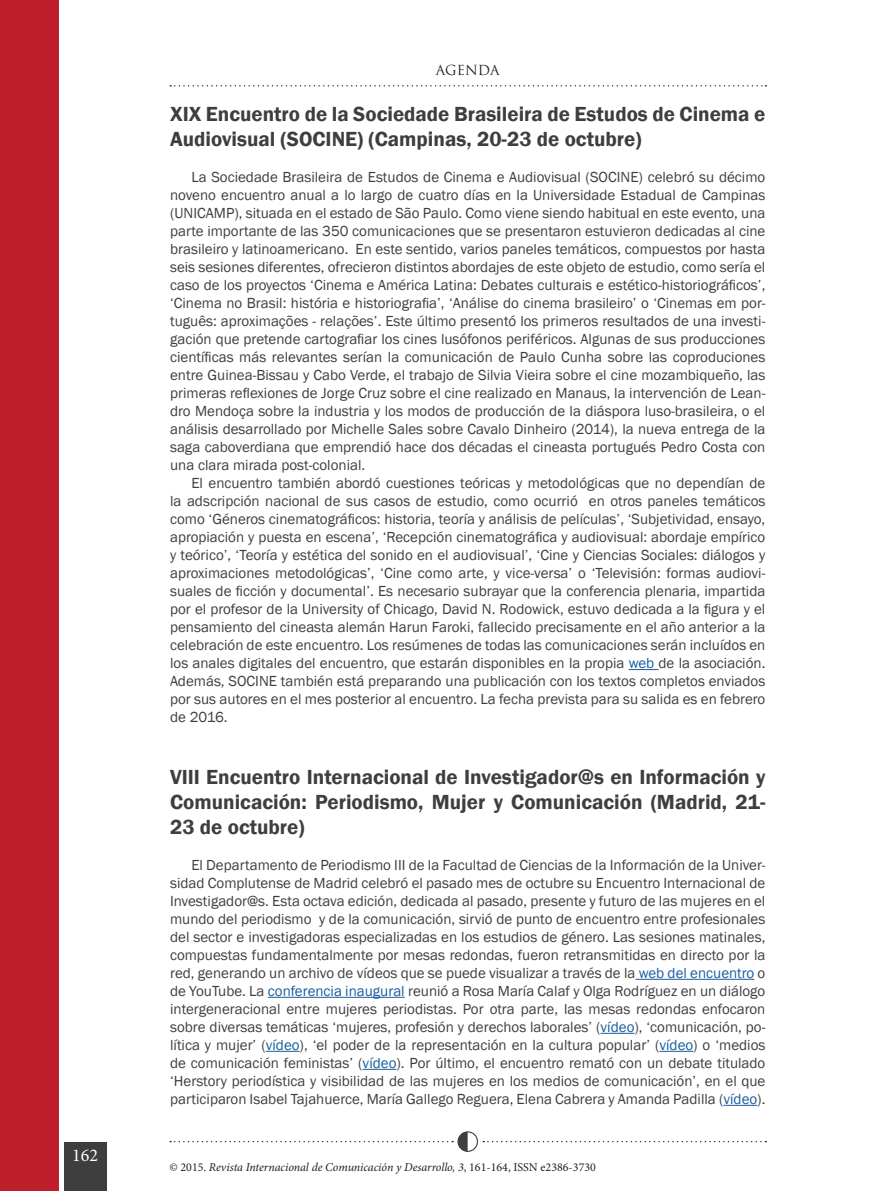
<style>
.page{position:relative;width:893px;height:1191px;background:#fff}
.page>*{position:absolute;margin:0;border:0;box-sizing:border-box;transform-origin:0 0}
.t1{font:600 21px/25.2px "Franklin Gothic";color:#3e3e3f}
.t2{font:18px "Minion Pro";color:#fff}
.t3{font:15px/18px "Franklin Gothic";color:#3e3e3f;text-align:justify}
.t4{font:13.5px "Trajan Pro";color:#231f20}
.t5{font:italic 12px "Minion Pro";letter-spacing:-.005em;color:#231f20}
.s1{color:#175d9e}
.s2{font-style:normal}
</style>
<div class="page">
<div style="left:64px;top:1142px;width:42px;height:49px;background:#3e3e3f"></div>
<div style="left:457px;top:1131px;width:21px;height:20px;border:1px solid #3e3e3f;border-radius:50%"></div>
<svg style="left:170px;top:1131px;width:298px;height:20px"></svg>
<svg style="left:170px;top:85px;width:596px;height:2px"></svg>
<svg style="left:483px;top:1140px;width:283px;height:2px"></svg>
<svg style="left:629px;top:669px;width:29px;height:1px"></svg>
<hr style="left:635px;top:979px;width:119px;height:1px;background:#175d9e">
<hr style="left:268px;top:997px;width:137px;height:1px;background:#175d9e">
<hr style="left:601px;top:1033px;width:33px;height:1px;background:#175d9e">
<hr style="left:266px;top:1051px;width:34px;height:1px;background:#175d9e">
<hr style="left:659px;top:1051px;width:34px;height:1px;background:#175d9e">
<hr style="left:363px;top:1069px;width:33px;height:1px;background:#175d9e">
<hr style="left:723px;top:1105px;width:34px;height:1px;background:#175d9e">
<div style="left:0;top:0;width:58px;height:1191px;background:#be1d2c"></div>
<p class="t2" style="left:72px;top:1143px;width:27px">162</p>
<p class="t4" style="left:436px;top:62px;width:65px">AGENDA</p>
<h1 class="t1" style="left:170px;top:102px;width:597px">XIX Encuentro de la Sociedade Brasileira de Estudos de Cinema e<br>Audiovisual (SOCINE) (Campinas, 20-23 de octubre)</h1>
<p class="t3" style="left:170px;top:169px;width:597px;text-indent:21px">La Sociedade Brasileira de Estudos de Cinema e Audiovisual (SOCINE) celebró su décimo noveno encuentro anual a lo largo de cuatro días en la Universidade Estadual de Campinas (UNICAMP), situada en el estado de São Paulo. Como viene siendo habitual en este evento, una parte importante de las 350 comunicaciones que se presentaron estuvieron dedicadas al cine brasileiro y latinoamericano. En este sentido, varios paneles temáticos, compuestos por hasta seis sesiones diferentes, ofrecieron distintos abordajes de este objeto de estudio, como sería el caso de los proyectos ‘Cinema e América Latina: Debates culturais e estético-historiográficos’, ‘Cinema no Brasil: história e historiografia’, ‘Análise do cinema brasileiro’ o ‘Cinemas em por&shy;tuguês: aproximações - relações’. Este último presentó los primeros resultados de una investi&shy;gación que pretende cartografiar los cines lusófonos periféricos. Algunas de sus producciones científicas más relevantes serían la comunicación de Paulo Cunha sobre las coproduciones entre Guinea-Bissau y Cabo Verde, el trabajo de Silvia Vieira sobre el cine mozambiqueño, las primeras reflexiones de Jorge Cruz sobre el cine realizado en Manaus, la intervención de Lean&shy;dro Mendoça sobre la industria y los modos de producción de la diáspora luso-brasileira, o el análisis desarrollado por Michelle Sales sobre Cavalo Dinheiro (2014), la nueva entrega de la saga caboverdiana que emprendió hace dos décadas el cineasta portugués Pedro Costa con una clara mirada post-colonial.</p>
<p class="t3" style="left:170px;top:475px;width:597px;text-indent:21px">El encuentro también abordó cuestiones teóricas y metodológicas que no dependían de la adscripción nacional de sus casos de estudio, como ocurrió en otros paneles temáticos como ‘Géneros cinematográficos: historia, teoría y análisis de películas’, ‘Subjetividad, ensayo, apropiación y puesta en escena’, ‘Recepción cinematográfica y audiovisual: abordaje empírico y teórico’, ‘Teoría y estética del sonido en el audiovisual’, ‘Cine y Ciencias Sociales: diálogos y aproximaciones metodológicas’, ‘Cine como arte, y vice-versa’ o ‘Televisión: formas audiovi&shy;suales de ficción y documental’. Es necesario subrayar que la conferencia plenaria, impartida por el profesor de la University of Chicago, David N. Rodowick, estuvo dedicada a la figura y el pensamiento del cineasta alemán Harun Faroki, fallecido precisamente en el año anterior a la celebración de este encuentro. Los resúmenes de todas las comunicaciones serán incluídos en los anales digitales del encuentro, que estarán disponibles en la propia <span class="s1">web</span> de la asociación.<br>Además, SOCINE también está preparando una publicación con los textos completos enviados por sus autores en el mes posterior al encuentro. La fecha prevista para su salida es en febrero de 2016.</p>
<h1 class="t1" style="left:170px;top:764px;width:597px;text-align:justify">VIII Encuentro Internacional de Investigador@s en Información y Comunicación: Periodismo, Mujer y Comunicación (Madrid, 21- 23 de octubre)</h1>
<p class="t3" style="left:170px;top:856px;width:597px;text-indent:21px">El Departamento de Periodismo III de la Facultad de Ciencias de la Información de la Univer&shy;sidad Complutense de Madrid celebró el pasado mes de octubre su Encuentro Internacional de Investigador@s. Esta octava edición, dedicada al pasado, presente y futuro de las mujeres en el mundo del periodismo y de la comunicación, sirvió de punto de encuentro entre profesionales del sector e investigadoras especializadas en los estudios de género. Las sesiones matinales, compuestas fundamentalmente por mesas redondas, fueron retransmitidas en directo por la red, generando un archivo de vídeos que se puede visualizar a través de la <span class="s1">web del encuentro</span> o de YouTube. La <span class="s1">conferencia inaugural</span> reunió a Rosa María Calaf y Olga Rodríguez en un diálogo intergeneracional entre mujeres periodistas. Por otra parte, las mesas redondas enfocaron sobre diversas temáticas ‘mujeres, profesión y derechos laborales’ (<span class="s1">vídeo</span>), ‘comunicación, po&shy;lítica y mujer’ (<span class="s1">vídeo</span>), ‘el poder de la representación en la cultura popular’ (<span class="s1">vídeo</span>) o ‘medios de comunicación feministas’ (<span class="s1">vídeo</span>). Por último, el encuentro remató con un debate titulado ‘Herstory periodística y visibilidad de las mujeres en los medios de comunicación’, en el que participaron Isabel Tajahuerce, María Gallego Reguera, Elena Cabrera y Amanda Padilla (<span class="s1">vídeo</span>).</p>
<p class="t5" style="left:169px;top:1159px;width:428px"><span class="s2">© 2015.</span> Revista Internacional de Comunicación y Desarrollo, 3<span class="s2">, 161-164, ISSN e2386-3730</span></p>
</div>
